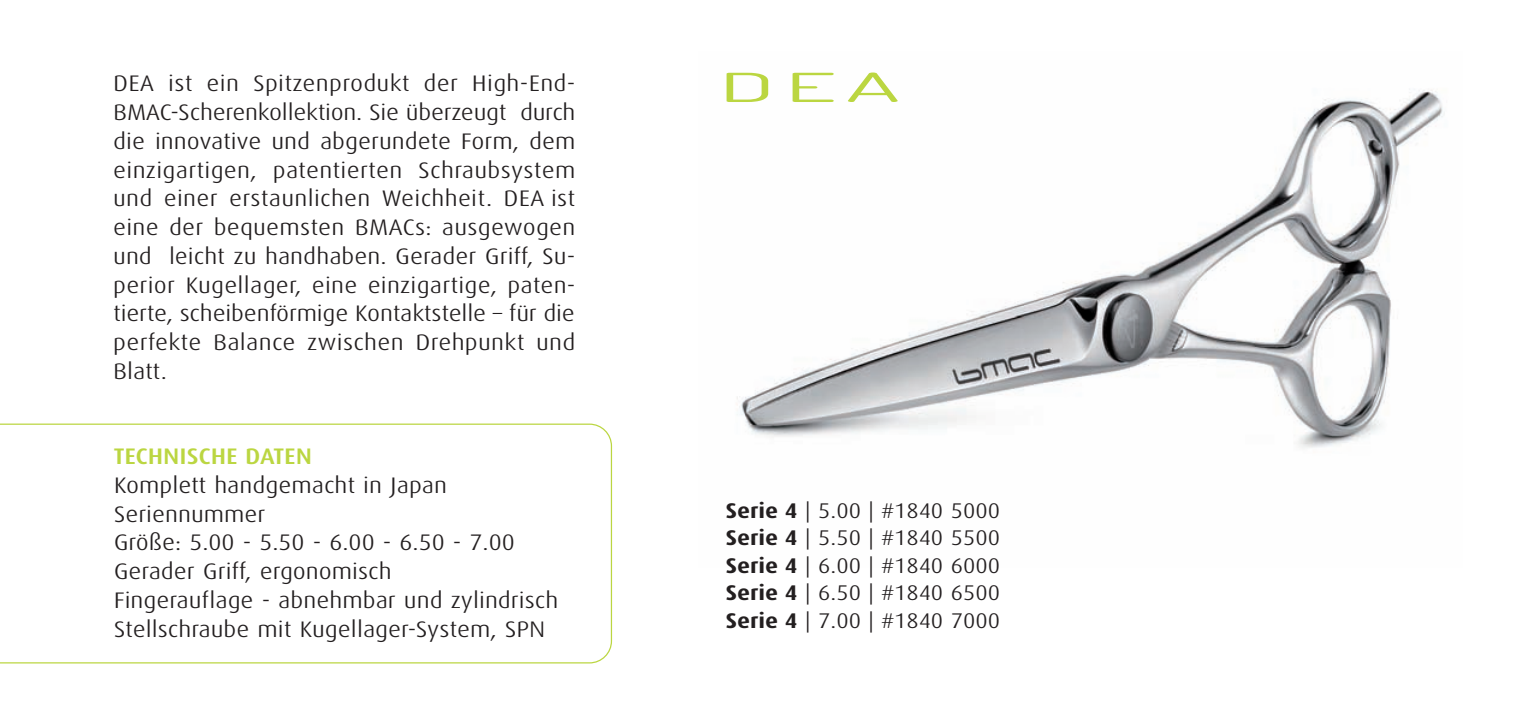
<style>
.page{position:relative;width:1531px;height:716px;background:#fff}
.page>*{position:absolute;margin:0;border:0;box-sizing:border-box;transform-origin:0 0}
.t1{font:40px "Dosis";color:#bbd641;scale:2.5 1}
.t2{font:300 22.5px/28.8px "Dax Condensed";color:#231f20;scale:1.3 1}
.t3{font:500 22.5px "Dax Condensed";color:#bbd641;scale:1.3 1}
.t4{font:300 21.25px/27.5px "Dax Condensed";color:#231f20;text-align:justify;scale:1.3 1}
.s1{font-weight:700}
</style>
<div class="page">
<svg style="left:0;top:423px;width:612px;height:240px"></svg>
<img style="left:737px;top:89px;width:708px;height:359px">
<p class="t2" style="left:113px;top:72px;width:357px;text-align:justify">DEA ist ein Spitzenprodukt der High-End-BMAC-Scherenkollektion. Sie überzeugt durch die innovative und abgerundete Form, dem einzigartigen, patentierten Schraub system und einer erstaunlichen Weichheit. DEA ist eine der bequemsten BMACs: ausgewogen und leicht zu handhaben. Gerader Griff, Su&shy;perior Kugellager, eine einzigartige, paten&shy;tierte, scheibenförmige Kontaktstelle – für die perfekte Balance zwischen Drehpunkt und Blatt.</p>
<h1 class="t1" style="left:719px;top:61px;width:74px">DEA</h1>
<p class="t3" style="left:114px;top:446px;width:154px">TECHNISCHE DATEN</p>
<p class="t2" style="left:114px;top:473px;width:343px">Komplett handgemacht in Japan<br>Seriennummer<br>Größe: 5.00 - 5.50 - 6.00 - 6.50 - 7.00<br>Gerader Griff, ergonomisch<br>Fingerauflage - abnehmbar und zylindrisch<br>Stellschraube mit Kugellager-System, SPN</p>
<p class="t4" style="left:726px;top:499px;width:213px"><span class="s1">Serie 4</span> | 5.00 | #1840 5000<br><span class="s1">Serie 4</span> | 5.50 | #1840 5500<br><span class="s1">Serie 4</span> | 6.00 | #1840 6000<br><span class="s1">Serie 4</span> | 6.50 | #1840 6500<br><span class="s1">Serie 4</span> | 7.00 | #1840 7000</p>
</div>
